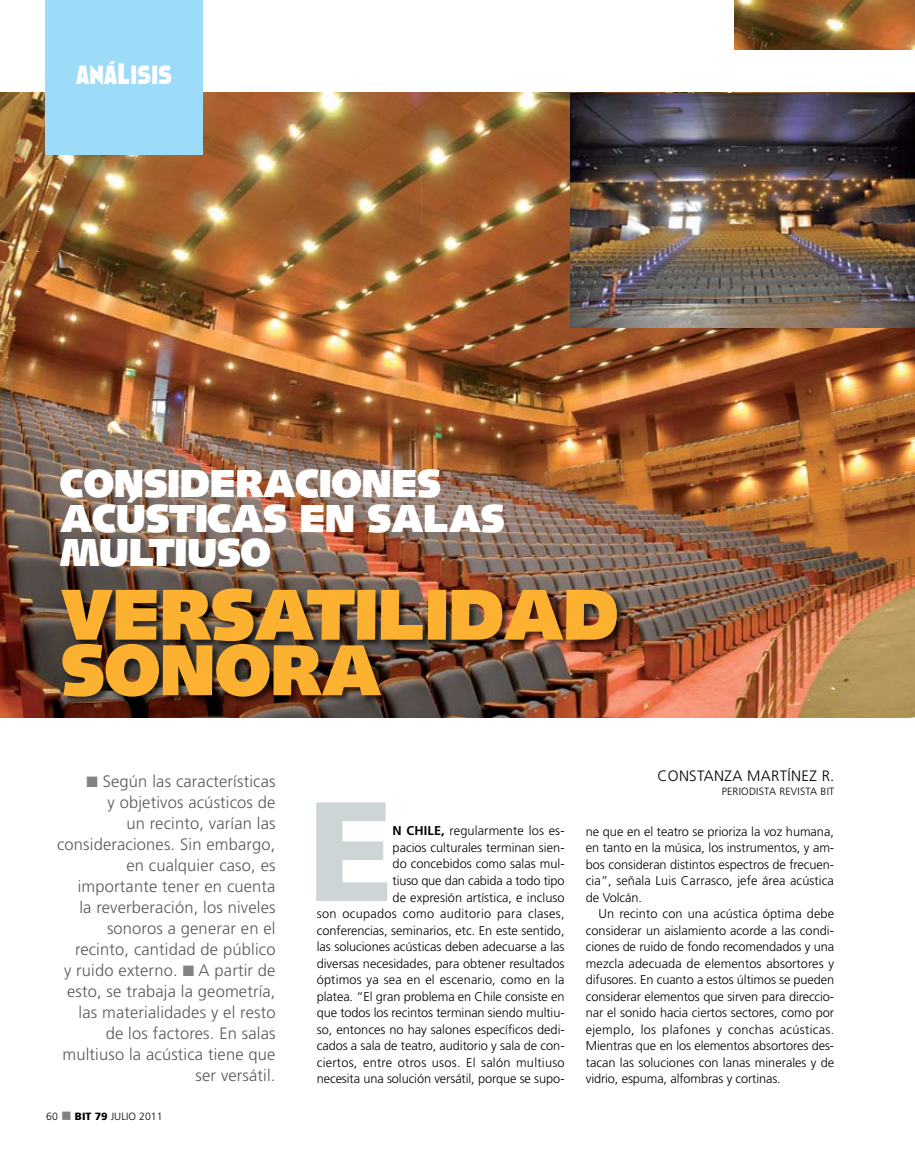
<style>
.page{position:relative;width:915px;height:1170px;background:#fff}
.page>*{position:absolute;margin:0;border:0;box-sizing:border-box;transform-origin:0 0}
.t1{font:900 141px "Frutiger";color:#cdd5d6}
.t2{font:900 72px/55.5px "Syntax";letter-spacing:-.01em;color:#fcb131}
.t3{font:900 39px/34.5px "Syntax";letter-spacing:-.01em;color:#fff}
.t4{font:24px "Faktos";letter-spacing:.02em;color:#fff}
.t5{font:300 16.5px/21px "Frutiger";letter-spacing:.01em;color:#58595b;text-align:right}
.t6{font:300 15px "Frutiger";letter-spacing:.02em;color:#000}
.t7{font:300 12.75px/16.5px "Frutiger";letter-spacing:-.005em;color:#000;text-align:justify}
.t8{font:300 10.5px "Frutiger";letter-spacing:.02em;color:#000}
.s1{font-size:27px}
.s2{color:#808284}
.s3{font-weight:900}
.s4{font-weight:700}
</style>
<div class="page">
<img style="left:0;top:93px;width:914px;height:624px">
<div style="left:45px;top:0;width:158px;height:154px;background:#9ddcf9"></div>
<div style="left:61px;top:587px;width:565px;height:119px;background:#000;opacity:.65"></div>
<img style="left:570px;top:94px;width:344px;height:233px">
<img style="left:734px;top:0;width:180px;height:50px">
<h3 class="t4" style="left:76px;top:61px;width:97px">ANÁ<span class="s1">L</span>ISIS</h3>
<h3 class="t3" style="left:60px;top:467px;width:446px">CONSIDERACIONES<br>ACÚSTICAS EN SALAS<br>MULTIUSO</h3>
<h2 class="t2" style="left:61px;top:587px;width:559px">VERSATILIDAD<br>SONORA</h2>
<p class="t5" style="left:57px;top:770px;width:220px"><span class="s2">■</span> Según las características<br>y objetivos acústicos de<br>un recinto, varían las consideraciones. Sin embargo, en cualquier caso, es importante tener en cuenta<br>la reverberación, los niveles sonoros a generar en el recinto, cantidad de público<br>y ruido externo. <span class="s2">■</span> A partir de esto, se trabaja la geometría, las materialidades y el resto de los factores. En salas multiuso la acústica tiene que ser versátil.</p>
<p class="t8" style="left:46px;top:1109px;width:118px">60 <span class="s2">■</span> <span class="s3">BIT 79</span> julio 2011</p>
<h1 class="t1" style="left:307px;top:766px;width:88px">E</h1>
<p class="t7" style="left:316px;top:822px;width:249px;text-align:right"><span class="s4">n Chile,</span> regularmente los es-<br>pacios culturales terminan sien-<br>do concebidos como salas mul-<br>tiuso que dan cabida a todo tipo<br>de expresión artística, e incluso<br>son ocupados como auditorio para clases, conferencias, seminarios, etc. En este sentido, las soluciones acústicas deben adecuarse a las diversas necesidades, para obtener resultados óptimos ya sea en el escenario, como en la platea. “El gran problema en Chile consiste en que todos los recintos terminan siendo multiu&shy;so, entonces no hay salones específicos dedi&shy;cados a sala de teatro, auditorio y sala de con&shy;ciertos, entre otros usos. El salón multiuso necesita una solución versátil, porque se supo-</p>
<p class="t6" style="left:657px;top:767px;width:178px">Constanza Martínez R.</p>
<p class="t8" style="left:721px;top:785px;width:114px">Periodista Revista BiT</p>
<p class="t7" style="left:585px;top:822px;width:250px">ne que en el teatro se prioriza la voz humana, en tanto en la música, los instrumentos, y am&shy;bos consideran distintos espectros de frecuen&shy;cia”, señala Luis Carrasco, jefe área acústica de Volcán.</p>
<p class="t7" style="left:585px;top:905px;width:250px;text-indent:13px">U n recinto con una acústica óptima debe considerar un aislamiento acorde a las condi&shy;ciones de ruido de fondo recomendados y una mezcla adecuada de elementos absortores y difusores. En cuanto a estos últimos se pueden considerar elementos que sirven para direccio&shy;nar el sonido hacia ciertos sectores, como por ejemplo, los plafones y conchas acústicas.<br>Mientras que en los elementos absortores des&shy;tacan las soluciones con lanas minerales y de vidrio, espuma, alfombras y cortinas.</p>
</div>
